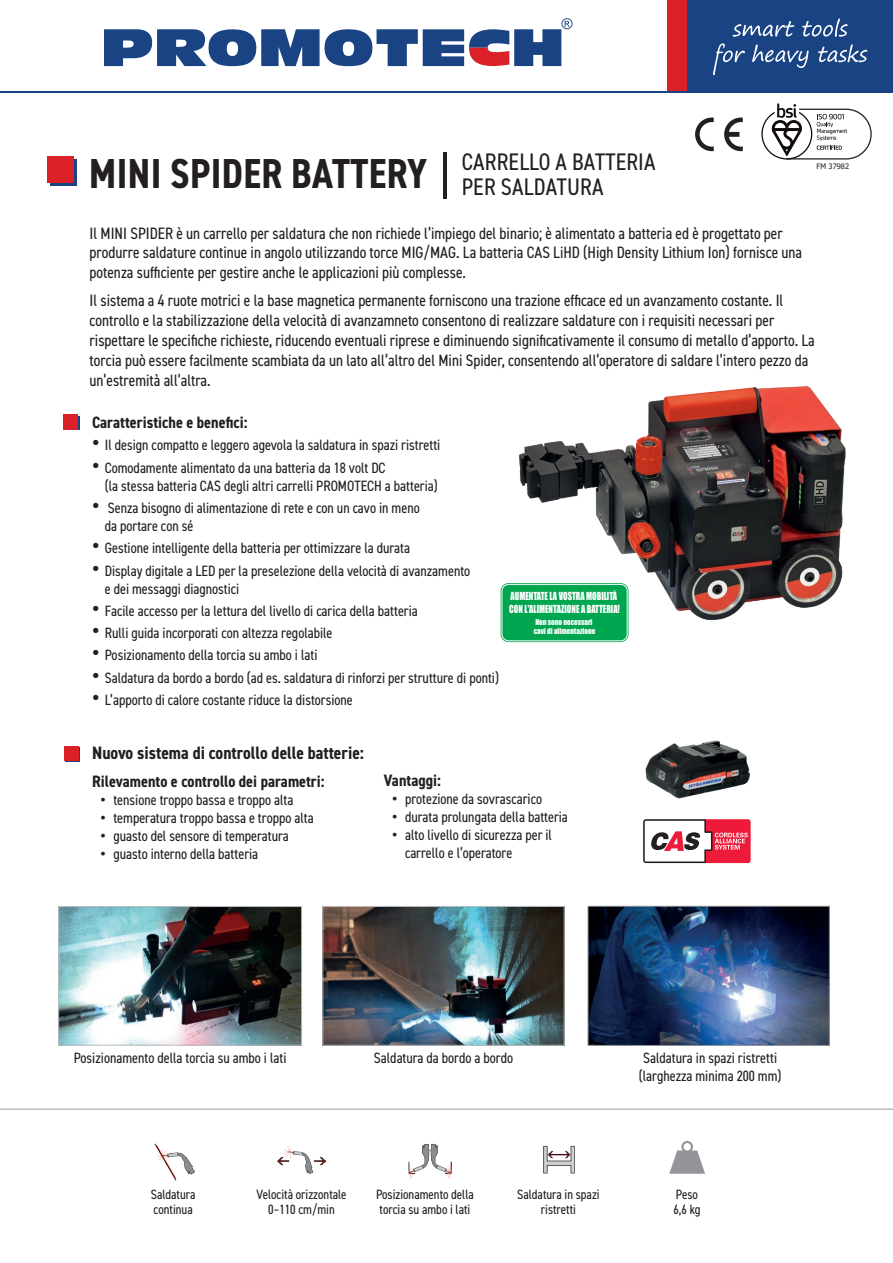
<style>
.page{position:relative;width:893px;height:1263px;background:#fff}
.page>*{position:absolute;margin:0;border:0;box-sizing:border-box;transform-origin:0 0}
.tytul_ulotka_promotech{font:700 condensed 42px "DIN2014";letter-spacing:.01em;color:#231f20;scale:.94 1}
.tytul_ulotka_promotech_mniejszy{font:condensed 24px/25.5px "DIN2014";letter-spacing:.01em;color:#231f20}
._1_opis_maszyny_wypunkt{font:700 condensed 18px "DIN2014";color:#231f20}
.tekst_ulotka_promotech{font:condensed 16.5px/19.8px "DIN2014";color:#231f20}
._1_opis_maszyny_wypunkt-2{font:700 condensed 16.5px "DIN2014";color:#231f20}
.tekst_ulotka_promotech_wypunkt{font:700 condensed 16.5px "DIN2014";color:#231f20}
.tekst_ulotka_promotech-2{font:condensed 15px/18px "DIN2014";color:#231f20}
.t1{font:condensed 13.5px/15px "DIN2014";color:#231f20}
.t2{font:10.35px/12.6px "Impact";color:#fff;scale:.81 1}
.t3{font:7.65px/9.1px "Impact";color:#fff;scale:.94 1}
.t4{font:7.5px "Tahoma";color:#231f20}
.s1{font-family:"Arial";font-stretch:normal;font-size:21px}
.s2{font-family:"Arial";font-stretch:normal}
</style>
<div class="page">
<svg style="left:51px;top:160px;width:26px;height:26px"></svg>
<div style="left:47px;top:156px;width:26px;height:27px;background:#da2128"></div>
<hr style="left:443px;top:152px;width:4px;height:47px;background:#231f20">
<hr style="left:0;top:89px;width:893px;height:4px;background:#1a4383">
<div style="left:64px;top:417px;width:16px;height:13px;background:#1a4383"></div>
<div style="left:64px;top:414px;width:14px;height:16px;background:#da2128"></div>
<svg style="left:669px;top:1141px;width:36px;height:33px"></svg>
<img style="left:154px;top:1143px;width:42px;height:38px">
<img style="left:278px;top:1146px;width:47px;height:28px">
<img style="left:543px;top:1145px;width:32px;height:29px">
<img style="left:324px;top:908px;width:239px;height:136px">
<div style="left:322px;top:906px;width:243px;height:140px;border:1px solid #bcbdc0"></div>
<img style="left:408px;top:1143px;width:44px;height:36px">
<div style="left:0;top:0;width:677px;height:91px;background:#fff"></div>
<div style="left:687px;top:0;width:206px;height:89px;background:#1a4383"></div>
<div style="left:667px;top:0;width:20px;height:91px;background:#da2128"></div>
<svg style="left:713px;top:43px;width:154px;height:32px"></svg>
<svg style="left:733px;top:18px;width:115px;height:19px"></svg>
<svg style="left:761px;top:104px;width:111px;height:56px"></svg>
<svg style="left:695px;top:118px;width:48px;height:33px"></svg>
<svg style="left:104px;top:18px;width:468px;height:48px"></svg>
<img style="left:60px;top:908px;width:240px;height:135px">
<div style="left:58px;top:906px;width:244px;height:139px;border:1px solid #bcbdc0"></div>
<img style="left:519px;top:387px;width:327px;height:233px">
<svg style="left:643px;top:819px;width:108px;height:44px"></svg>
<img style="left:645px;top:740px;width:106px;height:59px">
<hr style="left:0;top:1108px;width:893px;height:2px;background:#bcbdc0">
<img style="left:590px;top:908px;width:238px;height:136px">
<div style="left:588px;top:906px;width:242px;height:140px;border:1px solid #939598"></div>
<div style="left:66px;top:748px;width:14px;height:14px;background:#da2128"></div>
<div style="left:64px;top:746px;width:14px;height:14px;background:#da2128"></div>
<div style="left:501px;top:583px;width:127px;height:59px;background:#00a54f;border-radius:8px"></div>
<div style="left:502px;top:584px;width:125px;height:57px;border:1px solid #fff;border-radius:7px"></div>
<p class="tytul_ulotka_promotech" style="left:89px;top:146px;width:361px">MINI SPIDER BATTERY</p>
<p class="tytul_ulotka_promotech_mniejszy" style="left:462px;top:148px;width:196px">CARRELLO A BATTERIA<br>PER SALDATURA</p>
<p class="tekst_ulotka_promotech" style="left:90px;top:222px;width:714px">Il MINI SPIDER è un carrello per saldatura che non richiede l’impiego del binario; è alimentato a batteria ed è progettato per produrre saldature continue in angolo utilizzando torce MIG/MAG. La batteria CAS LiHD (High Density Lithium Ion) fornisce una potenza sufficiente per gestire anche le applicazioni più complesse.</p>
<p class="tekst_ulotka_promotech" style="left:90px;top:290px;width:727px">Il sistema a 4 ruote motrici e la base magnetica permanente forniscono una trazione efficace ed un avanzamento costante. Il controllo e la stabilizzazione della velocità di avanzamneto consentono di realizzare saldature con i requisiti necessari per rispettare le specifiche richieste, riducendo eventuali riprese e diminuendo significativamente il consumo di metallo d’apporto. La torcia può essere facilmente scambiata da un lato all’altro del Mini Spider, consentendo all’operatore di saldare l’intero pezzo da un’estremità all’altra.</p>
<p class="t4" style="left:817px;top:161px;width:34px">FM 37982</p>
<p class="tekst_ulotka_promotech_wypunkt" style="left:92px;top:412px;width:157px">Caratteristiche e benefici:</p>
<p class="tekst_ulotka_promotech-2" style="left:92px;top:436px;width:350px"><span class="s1">•</span> Il design compatto e leggero agevola la saldatura in spazi ristretti</p>
<p class="tekst_ulotka_promotech-2" style="left:105px;top:458px;width:335px;text-indent:-13px"><span class="s1">•</span> Comodamente alimentato da una batteria da 18 volt DC<br>(la stessa batteria CAS degli altri carrelli PROMOTECH a batteria)</p>
<p class="tekst_ulotka_promotech-2" style="left:105px;top:498px;width:316px;text-indent:-13px"><span class="s1">•</span> Senza bisogno di alimentazione di rete e con un cavo in meno da portare con sé</p>
<p class="tekst_ulotka_promotech-2" style="left:92px;top:538px;width:319px"><span class="s1">•</span> Gestione intelligente della batteria per ottimizzare la durata</p>
<p class="tekst_ulotka_promotech-2" style="left:105px;top:561px;width:367px;text-indent:-13px"><span class="s1">•</span> Display digitale a LED per la preselezione della velocità di avanzamento e dei messaggi diagnostici</p>
<p class="tekst_ulotka_promotech-2" style="left:92px;top:601px;width:327px"><span class="s1">•</span> Facile accesso per la lettura del livello di carica della batteria</p>
<p class="tekst_ulotka_promotech-2" style="left:92px;top:623px;width:242px"><span class="s1">•</span> Rulli guida incorporati con altezza regolabile</p>
<p class="tekst_ulotka_promotech-2" style="left:92px;top:645px;width:227px"><span class="s1">•</span> Posizionamento della torcia su ambo i lati</p>
<p class="tekst_ulotka_promotech-2" style="left:92px;top:668px;width:408px"><span class="s1">•</span> Saldatura da bordo a bordo (ad es. saldatura di rinforzi per strutture di ponti)</p>
<p class="tekst_ulotka_promotech-2" style="left:92px;top:690px;width:262px"><span class="s1">•</span> L’apporto di calore costante riduce la distorsione</p>
<p class="t2" style="left:509px;top:590px;width:138px">AUMENTATE LA VOSTRA MOBILITÀ<br>CON L'ALIMENTAZIONE A BATTERIA!</p>
<p class="t3" style="left:534px;top:617px;width:67px">Non sono necessari cavi di alimentazione</p>
<p class="_1_opis_maszyny_wypunkt" style="left:92px;top:741px;width:273px">Nuovo sistema di controllo delle batterie:</p>
<p class="_1_opis_maszyny_wypunkt-2" style="left:92px;top:771px;width:234px">Rilevamento e controllo dei parametri:</p>
<p class="tekst_ulotka_promotech-2" style="left:101px;top:791px;width:194px"><span class="s2">•</span> tensione troppo bassa e troppo alta</p>
<p class="tekst_ulotka_promotech-2" style="left:101px;top:809px;width:215px"><span class="s2">•</span> temperatura troppo bassa e troppo alta</p>
<p class="tekst_ulotka_promotech-2" style="left:101px;top:827px;width:190px"><span class="s2">•</span> guasto del sensore di temperatura</p>
<p class="tekst_ulotka_promotech-2" style="left:101px;top:845px;width:159px"><span class="s2">•</span> guasto interno della batteria</p>
<p class="_1_opis_maszyny_wypunkt-2" style="left:384px;top:769px;width:59px">Vantaggi:</p>
<p class="tekst_ulotka_promotech-2" style="left:392px;top:789px;width:151px"><span class="s2">•</span> protezione da sovrascarico</p>
<p class="tekst_ulotka_promotech-2" style="left:392px;top:807px;width:177px"><span class="s2">•</span> durata prolungata della batteria</p>
<p class="tekst_ulotka_promotech-2" style="left:405px;top:825px;width:149px;text-indent:-13px"><span class="s2">•</span> alto livello di sicurezza per il carrello e l’operatore</p>
<p class="tekst_ulotka_promotech-2" style="left:74px;top:1048px;width:214px">Posizionamento della torcia su ambo i lati</p>
<p class="tekst_ulotka_promotech-2" style="left:374px;top:1048px;width:141px">Saldatura da bordo a bordo</p>
<p class="tekst_ulotka_promotech-2" style="left:639px;top:1048px;width:144px">Saldatura in spazi ristretti (larghezza minima 200 mm)</p>
<p class="t1" style="left:257px;top:1186px;width:92px">Velocità orizzontale</p>
<p class="t1" style="left:268px;top:1201px;width:68px">0–110 cm/min</p>
<p class="t1" style="left:151px;top:1186px;width:46px">Saldatura continua</p>
<p class="t1" style="left:376px;top:1186px;width:99px">Posizionamento della torcia su ambo i lati</p>
<p class="t1" style="left:517px;top:1186px;width:84px;text-align:center">Saldatura in spazi ristretti</p>
<p class="t1" style="left:676px;top:1186px;width:23px">Peso</p>
<p class="t1" style="left:673px;top:1201px;width:28px">6,6 kg</p>
</div>
